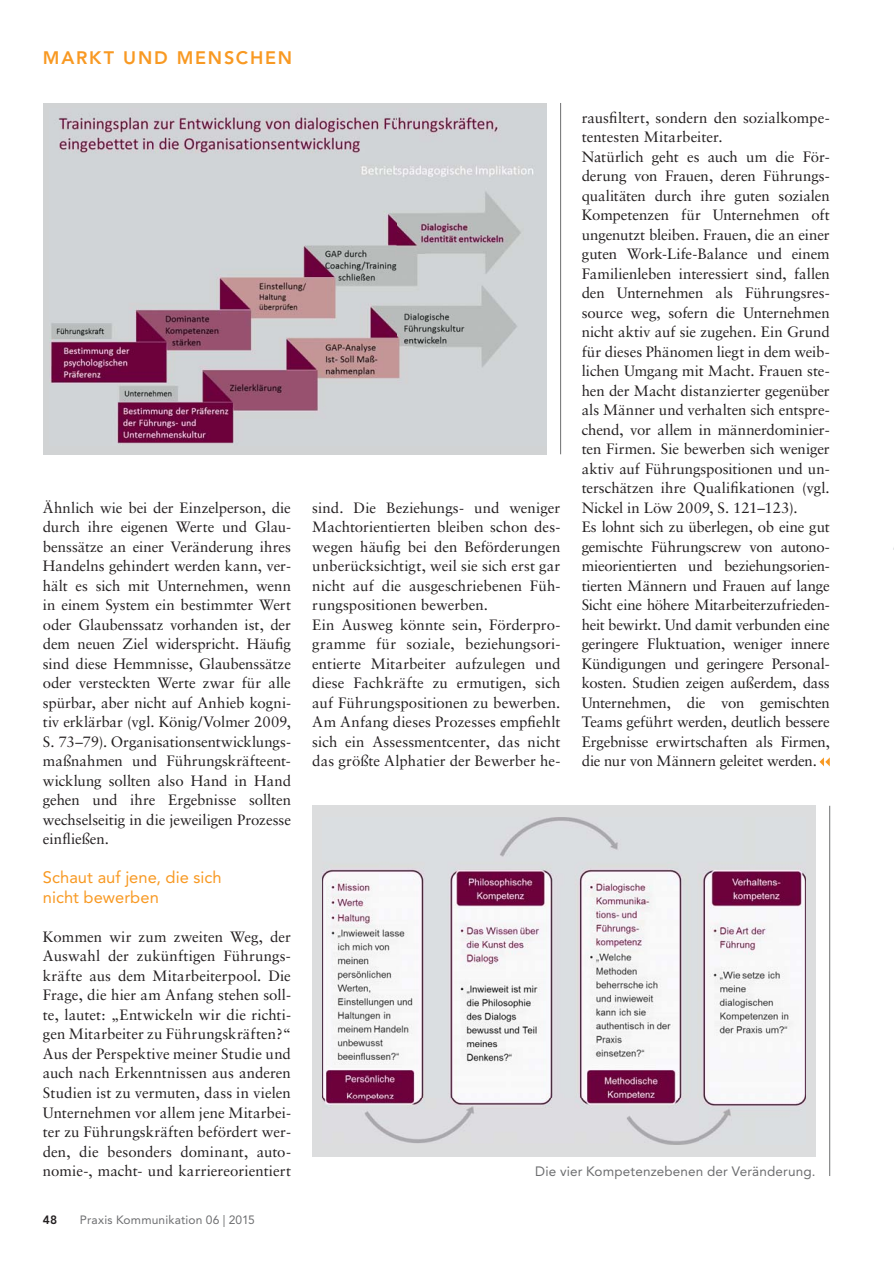
<style>
.page{position:relative;width:894px;height:1264px;background:#fff}
.page>*{position:absolute;margin:0;border:0;box-sizing:border-box;transform-origin:0 0}
.t1{font:800 18px "Avenir LT Std";letter-spacing:.1em;color:#f89923}
.t2{font:16.5px/19.5px "Avenir LT Std";color:#f89923}
.t3{font:15px/19.5px "Sabon LT Std";letter-spacing:-.005em;color:#231f20;text-align:justify}
.t4{font:13.5px "Avenir LT Std";letter-spacing:.015em;color:#6d6e70}
.t5{font:12px "Avenir LT Std";letter-spacing:.015em;color:#6d6e70}
.t6{font:800 12px "Avenir LT Std";color:#231f20}
</style>
<div class="page">
<svg style="left:819px;top:757px;width:11px;height:9px"></svg>
<div style="left:43px;top:103px;width:503px;height:351px;background:#d1d3d4"></div>
<img style="left:50px;top:116px;width:484px;height:328px">
<hr style="left:560px;top:103px;width:1px;height:351px;background:#6d6e70">
<div style="left:312px;top:806px;width:503px;height:351px;background:#dcddde"></div>
<img style="left:322px;top:817px;width:483px;height:328px">
<hr style="left:829px;top:806px;width:1px;height:370px;background:#6d6e70">
<p class="t1" style="left:43px;top:49px;width:251px">MARKT UND MENSCHEN</p>
<p class="t3" style="left:43px;top:499px;width:250px">Ähnlich wie bei der Einzelperson, die durch ihre eigenen Werte und Glau&shy;benssätze an einer Veränderung ihres Handelns gehindert werden kann, ver&shy;hält es sich mit Unternehmen, wenn in einem System ein bestimmter Wert oder Glaubenssatz vorhanden ist, der dem neuen Ziel widerspricht. Häufig sind diese Hemmnisse, Glaubenssätze oder versteckten Werte zwar für alle spürbar, aber nicht auf Anhieb kogni&shy;tiv erklärbar (vgl. König/Volmer 2009, S. 73–79). Organisationsentwicklungs&shy;maßnahmen und Führungskräfteent&shy;wicklung sollten also Hand in Hand gehen und ihre Ergebnisse sollten wechselseitig in die jeweiligen Prozesse einfließen.</p>
<p class="t2" style="left:43px;top:869px;width:180px">Schaut auf jene, die sich nicht bewerben</p>
<p class="t3" style="left:43px;top:928px;width:250px">Kommen wir zum zweiten Weg, der Auswahl der zukünftigen Führungs&shy;kräfte aus dem Mitarbeiterpool. Die Frage, die hier am Anfang stehen soll&shy;te, lautet: „Entwickeln wir die richti&shy;gen Mitarbeiter zu Führungskräften?“ Aus der Perspektive meiner Studie und auch nach Erkenntnissen aus anderen Studien ist zu vermuten, dass in vielen Unternehmen vor allem jene Mitarbei&shy;ter zu Führungskräften befördert wer&shy;den, die besonders dominant, auto&shy;nomie-, macht- und karriereorientiert</p>
<p class="t6" style="left:43px;top:1214px;width:16px">48</p>
<p class="t5" style="left:80px;top:1214px;width:177px">Praxis Kommunikation 06 | 2015</p>
<p class="t3" style="left:312px;top:499px;width:250px;text-align:left">sind. Die Beziehungs- und weniger Machtorientierten bleiben schon des&shy;wegen häufig bei den Beförderungen unberücksichtigt, weil sie sich erst gar nicht auf die ausgeschriebenen Füh&shy;rungspositionen bewerben.<br>Ein Ausweg könnte sein, Förderpro&shy;gramme für soziale, beziehungsori&shy;entierte Mitarbeiter aufzulegen und diese Fachkräfte zu ermutigen, sich auf Führungspositionen zu bewerben.<br>Am Anfang dieses Prozesses empfiehlt sich ein Assessmentcenter, das nicht das größte Alphatier der Bewerber he-</p>
<p class="t3" style="left:581px;top:109px;width:250px;text-align:left">rausfiltert, sondern den sozialkompe&shy;tentesten Mitarbeiter.<br>Natürlich geht es auch um die För&shy;derung von Frauen, deren Führungs&shy;qualitäten durch ihre guten sozialen Kompetenzen für Unternehmen oft ungenutzt bleiben. Frauen, die an einer guten Work-Life-Balance und einem Familienleben interessiert sind, fallen den Unternehmen als Führungsres&shy;source weg, sofern die Unternehmen nicht aktiv auf sie zugehen. Ein Grund für dieses Phänomen liegt in dem weib&shy;lichen Umgang mit Macht. Frauen ste&shy;hen der Macht distanzierter gegenüber als Männer und verhalten sich entspre&shy;chend, vor allem in männerdominier&shy;ten Firmen. Sie bewerben sich weniger aktiv auf Führungspositionen und un&shy;terschätzen ihre Qualifikationen (vgl.<br>Nickel in Löw 2009, S. 121–123).<br>Es lohnt sich zu überlegen, ob eine gut gemischte Führungscrew von autono&shy;mieorientierten und beziehungsorien&shy;tierten Männern und Frauen auf lange Sicht eine höhere Mitarbeiterzufrieden&shy;heit bewirkt. Und damit verbunden eine geringere Fluktuation, weniger innere Kündigungen und geringere Personal&shy;kosten. Studien zeigen außerdem, dass Unternehmen, die von gemischten Teams geführt werden, deutlich bessere Ergebnisse erwirtschaften als Firmen, die nur von Männern geleitet werden.</p>
<p class="t4" style="left:535px;top:1164px;width:282px">Die vier Kompetenzebenen der Veränderung.</p>
</div>
